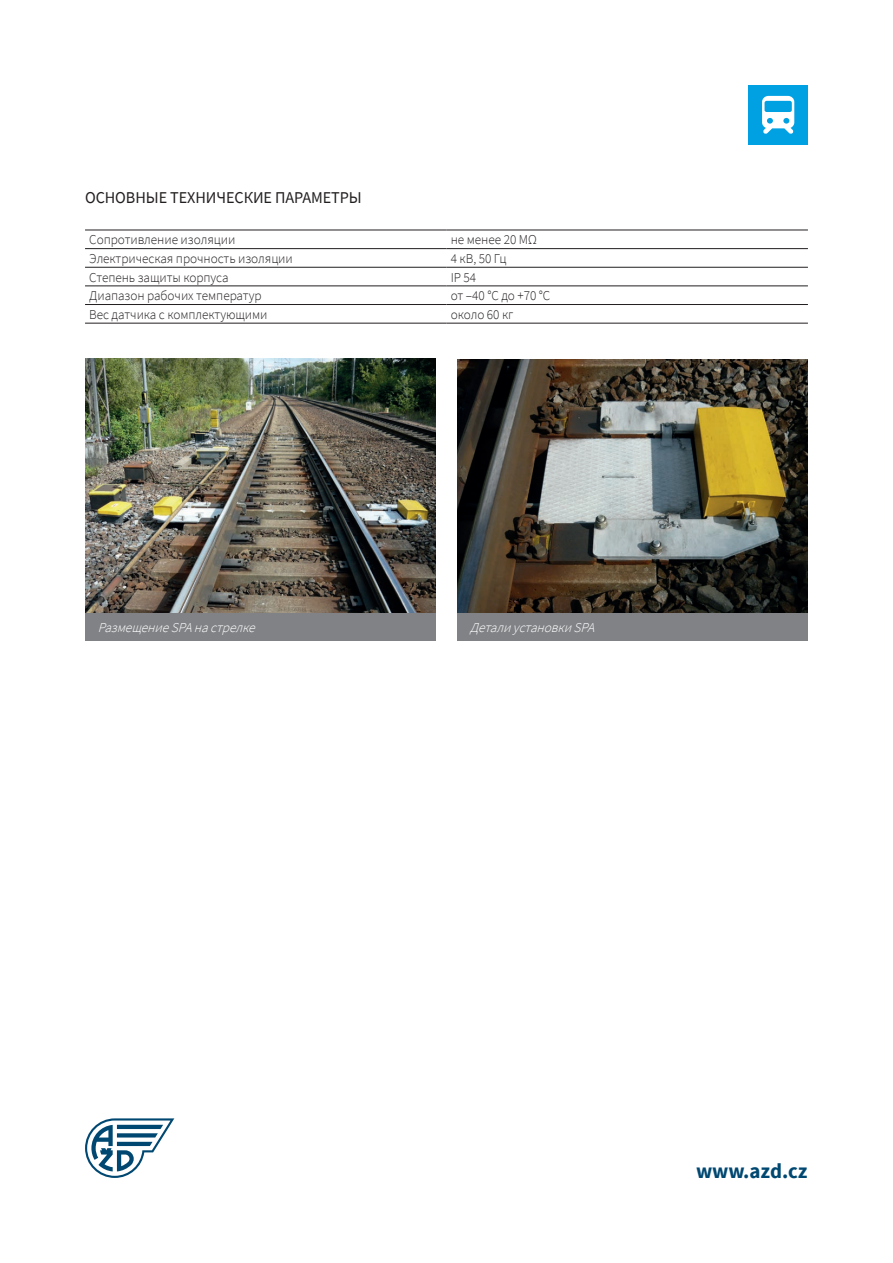
<style>
.page{position:relative;width:893px;height:1263px;background:#fff}
.page>*{position:absolute;margin:0;border:0;box-sizing:border-box;transform-origin:0 0}
.t1{font:700 21px "Source Sans Pro";color:#004871}
.mezititulek{font:16.5px "Source Sans Pro";letter-spacing:-.005em;color:#231f20}
.text{font:300 13.5px "Source Sans Pro";letter-spacing:-.005em;color:#231f20}
.t2{font:italic 300 13.5px "Source Sans Pro";color:#fff}
</style>
<div class="page">
<div style="left:748px;top:85px;width:60px;height:60px;background:#00a1e3"></div>
<svg style="left:762px;top:96px;width:32px;height:38px"></svg>
<svg style="left:85px;top:1118px;width:89px;height:60px"></svg>
<hr style="left:85px;top:230px;width:361px;height:1px;background:#231f20">
<hr style="left:446px;top:230px;width:362px;height:1px;background:#231f20">
<hr style="left:85px;top:248px;width:361px;height:1px;background:#231f20">
<hr style="left:446px;top:248px;width:362px;height:1px;background:#231f20">
<hr style="left:85px;top:267px;width:361px;height:1px;background:#231f20">
<hr style="left:446px;top:267px;width:362px;height:1px;background:#231f20">
<hr style="left:85px;top:286px;width:361px;height:1px;background:#231f20">
<hr style="left:446px;top:286px;width:362px;height:1px;background:#231f20">
<hr style="left:85px;top:304px;width:361px;height:1px;background:#231f20">
<hr style="left:446px;top:304px;width:362px;height:1px;background:#231f20">
<hr style="left:85px;top:323px;width:361px;height:1px;background:#231f20">
<hr style="left:446px;top:323px;width:362px;height:1px;background:#231f20">
<img style="left:457px;top:359px;width:351px;height:255px">
<div style="left:457px;top:614px;width:351px;height:27px;background:#808285"></div>
<img style="left:85px;top:358px;width:351px;height:256px">
<div style="left:85px;top:614px;width:351px;height:27px;background:#808285"></div>
<p class="mezititulek" style="left:85px;top:187px;width:278px">ОСНОВНЫЕ ТЕХНИЧЕСКИЕ ПАРАМЕТРЫ</p>
<p class="text" style="left:89px;top:232px;width:148px">Сопротивление изоляции</p>
<p class="text" style="left:451px;top:232px;width:88px">не менее 20 MΩ</p>
<p class="text" style="left:89px;top:250px;width:205px">Электрическая прочность изоляции</p>
<p class="text" style="left:451px;top:250px;width:57px">4 кВ, 50 Гц</p>
<p class="text" style="left:89px;top:269px;width:141px">Степень защиты корпуса</p>
<p class="text" style="left:451px;top:269px;width:27px">IP 54</p>
<p class="text" style="left:89px;top:287px;width:174px">Диапазон рабочих температур</p>
<p class="text" style="left:451px;top:287px;width:101px">от –40 °C до +70 °C</p>
<p class="text" style="left:89px;top:306px;width:180px">Вес датчика с комплектующими</p>
<p class="text" style="left:451px;top:306px;width:64px">около 60 кг</p>
<p class="t2" style="left:98px;top:619px;width:163px">РазмещениеSPAнастрелке</p>
<p class="t2" style="left:470px;top:619px;width:130px">ДеталиустановкиSPA</p>
<h1 class="t1" style="left:696px;top:1157px;width:113px">www.azd.cz</h1>
</div>
